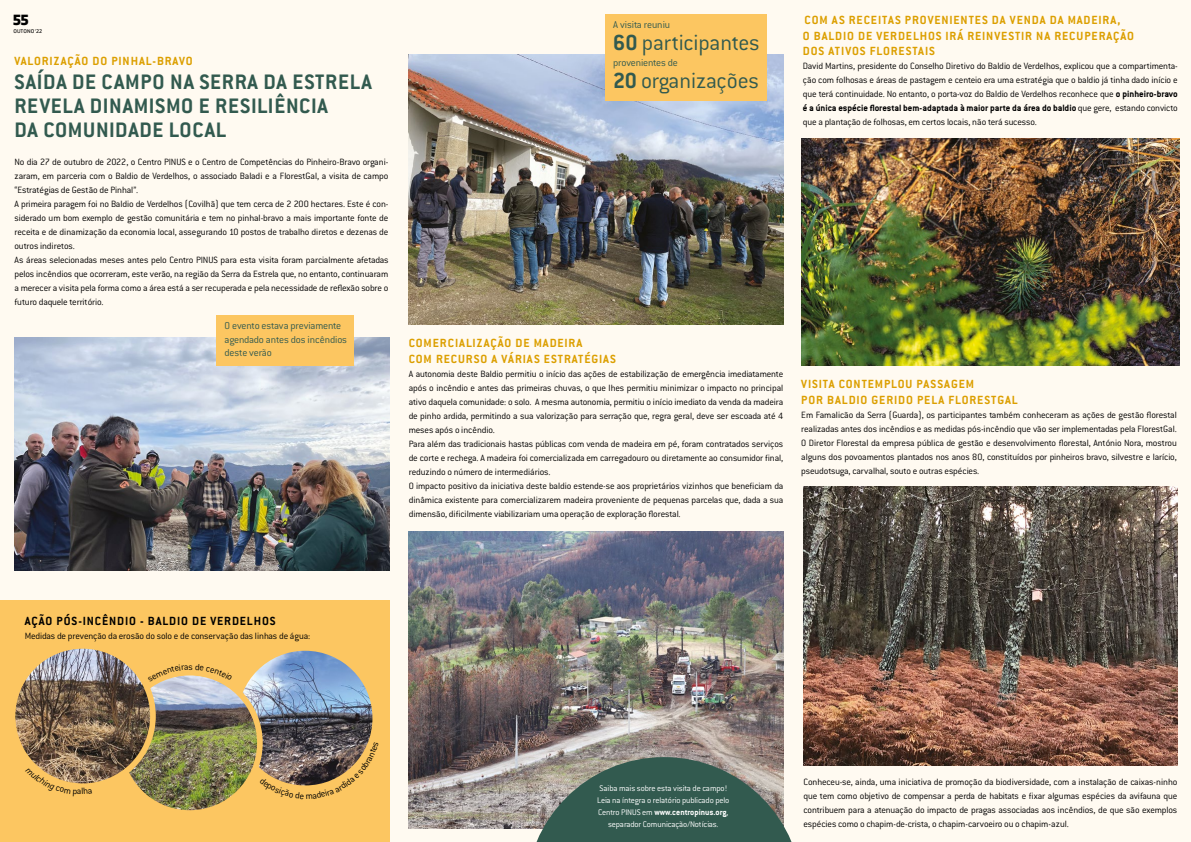
<style>
.page{position:relative;width:1191px;height:842px;background:#fffaf1}
.page>*{position:absolute;margin:0;border:0;box-sizing:border-box;transform-origin:0 0}
.t1{font:300 24px "Conduit ITC";letter-spacing:-.01em;color:#325a4f}
.t2{font:700 23px/24px "Conduit ITC";letter-spacing:.03em;color:#325a4f}
.t3{font:800 13.8px "Apex New";color:#000}
.t4{font:700 13px/15.6px "Conduit ITC";letter-spacing:.07em;color:#dc9f00}
.t5{font:700 13px "Conduit ITC";letter-spacing:.07em;color:#000}
.t6{font:300 11px/13.2px "Conduit ITC";letter-spacing:-.01em;color:#325a4f}
.t7{font:300 10px/14px "Conduit ITC";letter-spacing:-.015em;color:#000;text-align:justify}
.t8{font:300 9px/12px "Conduit ITC";letter-spacing:-.015em;color:#fff;text-align:center}
.t9{font:500 5px "Apex Sans";letter-spacing:.005em;color:#000}
.s1{font-weight:700}
</style>
<div class="page">
<img style="left:409px;top:55px;width:374px;height:269px">
<div style="left:604px;top:14px;width:162px;height:87px;background:#fcc661"></div>
<img style="left:408px;top:531px;width:375px;height:297px">
<img style="left:14px;top:337px;width:375px;height:234px">
<img style="left:803px;top:486px;width:374px;height:279px">
<div style="left:216px;top:315px;width:137px;height:51px;background:#fcc661"></div>
<svg style="left:526px;top:757px;width:266px;height:85px"></svg>
<div style="left:0;top:600px;width:389px;height:242px;background:#fcc661"></div>
<img style="left:235px;top:648px;width:140px;height:140px;border-radius:70px">
<div style="left:232px;top:645px;width:146px;height:146px;border:6px solid #fcc661;border-radius:50%"></div>
<img style="left:119px;top:673px;width:141px;height:140px;border-radius:70px">
<div style="left:117px;top:670px;width:146px;height:146px;border:6px solid #fcc661;border-radius:50%"></div>
<img style="left:13px;top:646px;width:140px;height:140px;border-radius:70px">
<div style="left:10px;top:643px;width:146px;height:146px;border:6px solid #fcc661;border-radius:50%"></div>
<img style="left:801px;top:139px;width:378px;height:226px">
<svg style="left:31px;top:767px;width:61px;height:22px"></svg>
<svg style="left:151px;top:670px;width:78px;height:12px"></svg>
<svg style="left:259px;top:741px;width:115px;height:50px"></svg>
<h3 class="t3" style="left:13px;top:10px;width:17px">55</h3>
<h3 class="t4" style="left:14px;top:53px;width:180px">VALORIZAÇÃO DO PINHAL-BRAVO</h3>
<h2 class="t2" style="left:14px;top:69px;width:359px">SAÍDA DE CAMPO NA SERRA DA ESTRELA<br>REVELA DINAMISMO E RESILIÊNCIA<br>DA COMUNIDADE LOCAL</h2>
<p class="t7" style="left:14px;top:155px;width:375px;text-align:left">No dia 27 de outubro de 2022, o Centro PINUS e o Centro de Competências do Pinheiro-Bravo organi&shy;zaram, em parceria com o Baldio de Verdelhos, o associado Baladi e a FlorestGal, a visita de campo “Estratégias de Gestão de Pinhal”.<br>A primeira paragem foi no Baldio de Verdelhos (Covilhã) que tem cerca de 2 200 hectares. Este é con&shy;siderado um bom exemplo de gestão comunitária e tem no pinhal-bravo a mais importante fonte de receita e de dinamização da economia local, assegurando 10 postos de trabalho diretos e dezenas de outros indiretos.<br>As áreas selecionadas meses antes pelo Centro PINUS para esta visita foram parcialmente afetadas pelos incêndios que ocorreram, este verão, na região da Serra da Estrela que, no entanto, continuaram a merecer a visita pela forma como a área está a ser recuperada e pela necessidade de reflexão sobre o futuro daquele território.</p>
<p class="t9" style="left:14px;top:27px;width:30px">OUTONO ‘22</p>
<p class="t6" style="left:224px;top:319px;width:124px">O evento estava previamente agendado antes dos incêndios deste verão</p>
<p class="t6" style="left:613px;top:18px;width:58px">A visita reuniu</p>
<h1 class="t1" style="left:613px;top:30px;width:148px"><span class="s1">60</span> participantes</h1>
<p class="t6" style="left:613px;top:56px;width:66px">provenientes de</p>
<h1 class="t1" style="left:613px;top:68px;width:147px"><span class="s1">20</span> organizações</h1>
<h3 class="t4" style="left:803px;top:12px;width:333px">COM AS RECEITAS PROVENIENTES DA VENDA DA MADEIRA,<br>O BALDIO DE VERDELHOS IRÁ REINVESTIR NA RECUPERAÇÃO<br>DOS ATIVOS FLORESTAIS</h3>
<p class="t7" style="left:803px;top:59px;width:376px">David Martins, presidente do Conselho Diretivo do Baldio de Verdelhos, explicou que a compartimenta&shy;ção com folhosas e áreas de pastagem e centeio era uma estratégia que o baldio já tinha dado início e que terá continuidade. No entanto, o porta-voz do Baldio de Verdelhos reconhece que <span class="s1">o pinheiro-bravo é a única espécie florestal bem-adaptada à maior parte da área do baldio</span> que gere, estando convicto que a plantação de folhosas, em certos locais, não terá sucesso.</p>
<h3 class="t4" style="left:409px;top:335px;width:209px">COMERCIALIZAÇÃO DE MADEIRA<br>COM RECURSO A VÁRIAS ESTRATÉGIAS</h3>
<p class="t7" style="left:409px;top:366px;width:376px;text-align:left">A autonomia deste Baldio permitiu o início das ações de estabilização de emergência imediatamente após o incêndio e antes das primeiras chuvas, o que lhes permitiu minimizar o impacto no principal ativo daquela comunidade: o solo. A mesma autonomia, permitiu o início imediato da venda da madeira de pinho ardida, permitindo a sua valorização para serração que, regra geral, deve ser escoada até 4 meses após o incêndio.<br>Para além das tradicionais hastas públicas com venda de madeira em pé, foram contratados serviços de corte e rechega. A madeira foi comercializada em carregadouro ou diretamente ao consumidor final, reduzindo o número de intermediários.<br>O impacto positivo da iniciativa deste baldio estende-se aos proprietários vizinhos que beneficiam da dinâmica existente para comercializarem madeira proveniente de pequenas parcelas que, dada a sua dimensão, dificilmente viabilizariam uma operação de exploração florestal.</p>
<h3 class="t4" style="left:801px;top:376px;width:218px">VISITA CONTEMPLOU PASSAGEM<br>POR BALDIO GERIDO PELA FLORESTGAL</h3>
<p class="t7" style="left:801px;top:407px;width:377px">Em Famalicão da Serra (Guarda), os participantes também conheceram as ações de gestão florestal realizadas antes dos incêndios e as medidas pós-incêndio que vão ser implementadas pela FlorestGal.<br>O Diretor Florestal da empresa pública de gestão e desenvolvimento florestal, António Nora, mostrou alguns dos povoamentos plantados nos anos 80, constituídos por pinheiros bravo, silvestre e larício, pseudotsuga, carvalhal, souto e outras espécies.</p>
<h3 class="t5" style="left:25px;top:614px;width:252px">AÇÃO PÓS-INCÊNDIO - BALDIO DE VERDELHOS</h3>
<p class="t7" style="left:25px;top:629px;width:287px">Medidas de prevenção da erosão do solo e de conservação das linhas de água:</p>
<p class="t8" style="left:597px;top:782px;width:133px">Saiba mais sobre esta visita de campo!<br>Leia na íntegra o relatório publicado pelo Centro PINUS em <span class="s1">www.centropinus.org</span>, separador Comunicação/Notícias.</p>
<p class="t7" style="left:803px;top:775px;width:375px">Conheceu-se, ainda, uma iniciativa de promoção da biodiversidade, com a instalação de caixas-ninho que tem como objetivo de compensar a perda de habitats e fixar algumas espécies da avifauna que contribuem para a atenuação do impacto de pragas associadas aos incêndios, de que são exemplos espécies como o chapim-de-crista, o chapim-carvoeiro ou o chapim-azul.</p>
</div>
